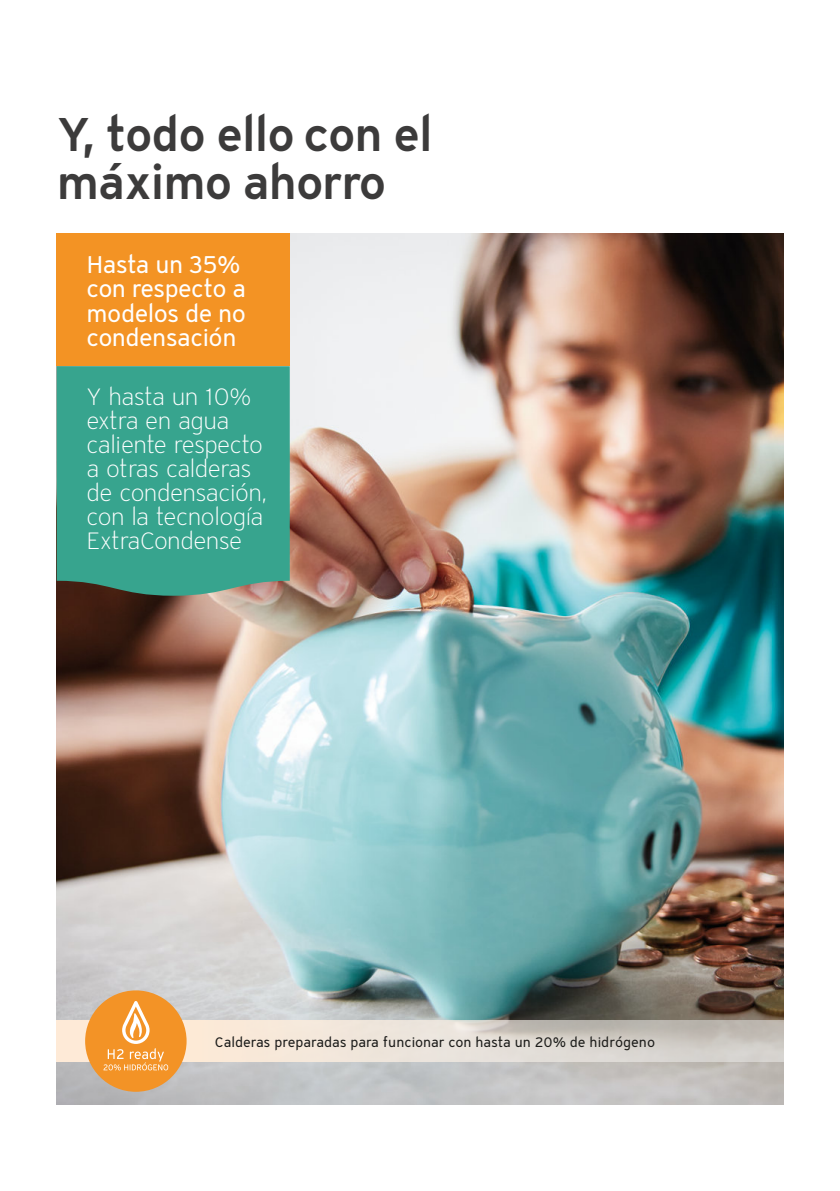
<style>
.page{position:relative;width:840px;height:1191px;background:#fff}
.page>*{position:absolute;margin:0;border:0;box-sizing:border-box;transform-origin:0 0}
.t1{font:600 48px/48px "Vaillant 14";letter-spacing:-.02em;color:#3c3b3b}
.t2{font:24.6px/24.6px "Vaillant 14";letter-spacing:-.025em;color:#fff}
.t3{font:300 24px/24px "Vaillant 14";letter-spacing:-.025em;color:#fff}
.t4{font:14px "Vaillant 14";color:#1d1d1b}
</style>
<div class="page">
<img style="left:57px;top:233px;width:725px;height:871px">
<hr style="left:0;top:346px;width:1px;height:758px;background:#f1f1f1">
<div style="left:57px;top:233px;width:232px;height:133px;background:#f39324"></div>
<div style="left:57px;top:366px;width:232px;height:230px;background:#37a48e"></div>
<svg style="left:57px;top:1020px;width:725px;height:41px;background:#e1d8ce"></svg>
<div style="left:85px;top:990px;width:101px;height:101px;background:#f39326;border-radius:50%"></div>
<svg style="left:103px;top:1001px;width:65px;height:69px"></svg>
<hr style="left:0;top:982px;width:1px;height:122px;background:#fff">
<h1 class="t1" style="left:57px;top:114px;width:377px">Y, todo ello con el máximo ahorro</h1>
<p class="t2" style="left:87px;top:254px;width:161px">Hasta un 35% con respecto a modelos de no condensación</p>
<p class="t3" style="left:87px;top:386px;width:181px">Y hasta un 10% extra en agua caliente respecto a otras calderas de condensación, con la tecnología<br>ExtraCondense</p>
<p class="t4" style="left:215px;top:1035px;width:441px">Calderas preparadas para funcionar con hasta un 20% de hidrógeno</p>
</div>
